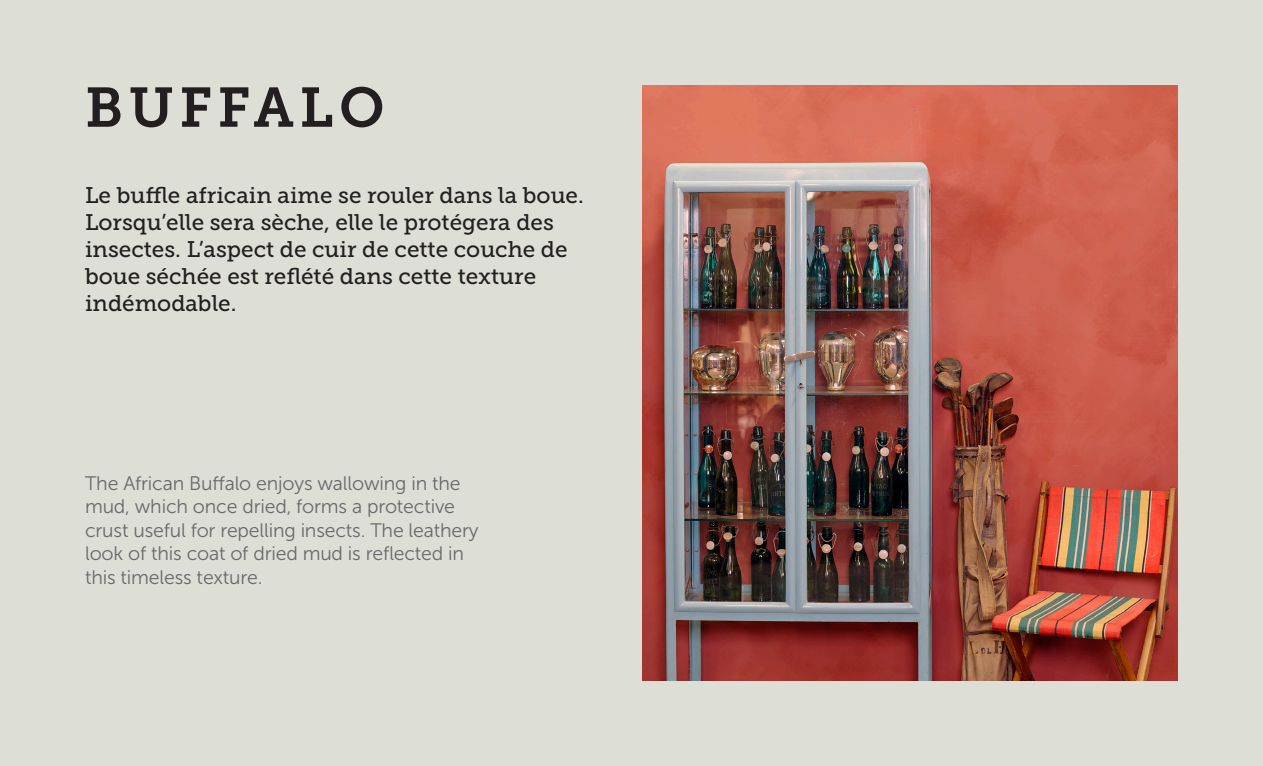
<style>
.page{position:relative;width:1263px;height:766px;background:#fff}
.page>*{position:absolute;margin:0;border:0;box-sizing:border-box;transform-origin:0 0}
._1-TITLE{font:55.5px "Museo Slab 700";letter-spacing:.1em;color:#231f20}
._3-CHAPO_FR{font:22.5px/27px "Museo Slab 500";color:#231f20}
._4-_CHAPO_ENG{font:19.5px/23.4px "Museo Sans 300";letter-spacing:-.01em;color:#69696c}
</style>
<div class="page">
<div style="left:0;top:0;width:1263px;height:765px;background:#dddfd7"></div>
<img style="left:642px;top:85px;width:536px;height:595px">
<p class="_1-TITLE" style="left:85px;top:76px;width:301px">BUFFALO</p>
<p class="_3-CHAPO_FR" style="left:85px;top:182px;width:500px">Le buffle africain aime se rouler dans la boue.<br>Lorsqu’elle sera sèche, elle le protégera des insectes. L’aspect de cuir de cette couche de boue séchée est reflété dans cette texture indémodable.</p>
<p class="_4-_CHAPO_ENG" style="left:85px;top:471px;width:395px">The African Buffalo enjoys wallowing in the mud, which once dried, forms a protective crust useful for repelling insects. The leathery look of this coat of dried mud is reflected in this timeless texture.</p>
</div>
